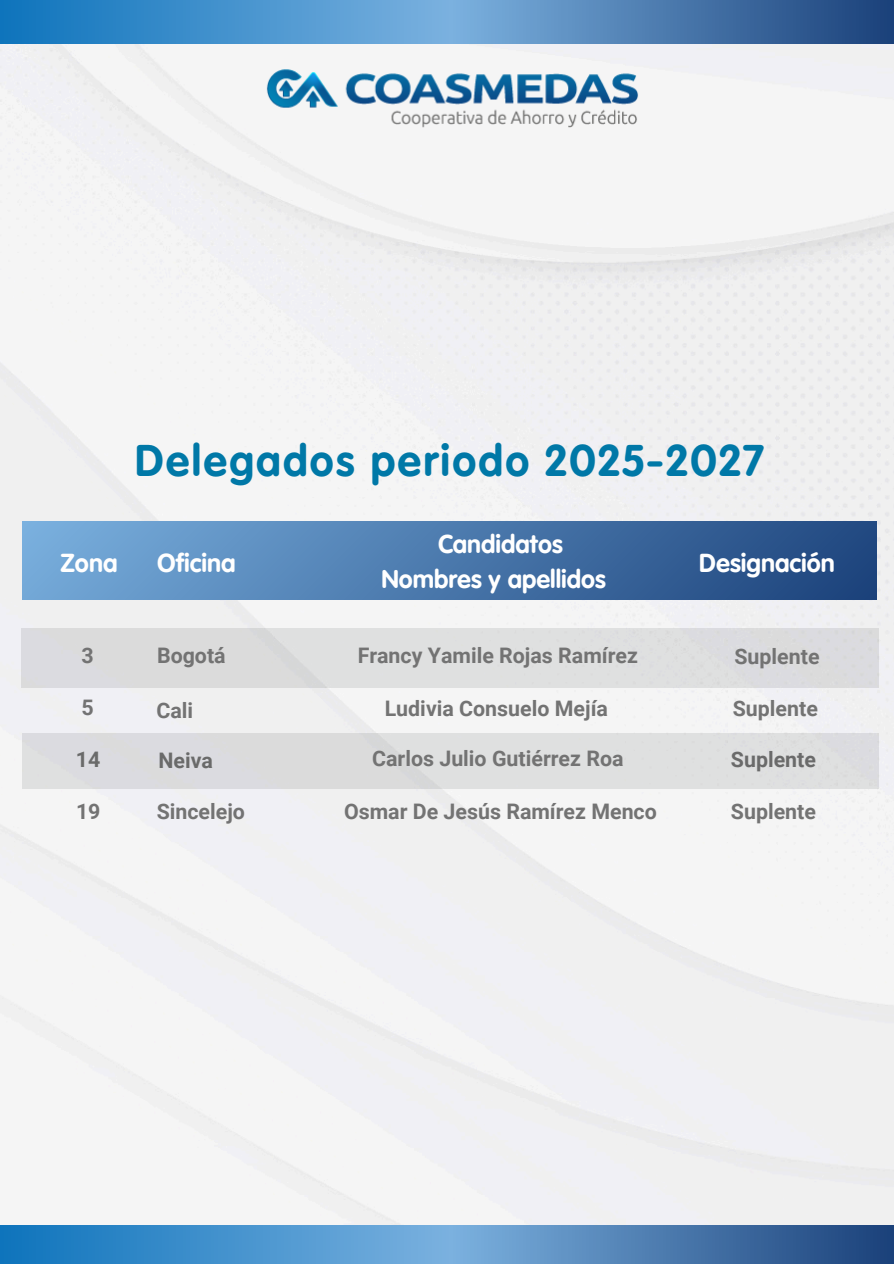
<style>
.page{position:relative;width:894px;height:1264px;background:#fff}
.page>*{position:absolute;margin:0;border:0;box-sizing:border-box;transform-origin:0 0}
.t1{font:700 43.35px "VAG Rounded Next";letter-spacing:.05em;color:#0078a7}
.t2{font:700 25.35px "VAG Rounded Next";color:#fff}
.t3{font:700 25.2px/35px "VAG Rounded Next";color:#fff;text-align:center}
.t4{font:700 21.3px "Roboto";color:#737373}
</style>
<div class="page">
<div style="left:0;top:44px;width:893px;height:1181px;background:#f0f0f5"></div>
<svg style="left:0;top:0;width:893px;height:44px;background:#4785bd"></svg>
<svg style="left:0;top:1225px;width:893px;height:38px;background:#4785bd"></svg>
<img style="left:228px;top:48px;width:439px;height:93px">
<div style="left:22px;top:521px;width:854px;height:79px;background:linear-gradient(to right,#77addb,#1e457d)"></div>
<div style="left:21px;top:628px;width:857px;height:59px;background:#dbdbe0"></div>
<div style="left:22px;top:733px;width:856px;height:55px;background:#dedfe0"></div>
<p class="t1" style="left:135px;top:431px;width:630px">Delegados periodo 2025-2027</p>
<p class="t2" style="left:60px;top:545px;width:59px">Zona</p>
<h1 class="t2" style="left:157px;top:545px;width:80px">Oficina</h1>
<h2 class="t3" style="left:381px;top:526px;width:226px">Candidatos<br>Nombres y apellidos</h2>
<h2 class="t2" style="left:699px;top:545px;width:137px">Designación</h2>
<h2 class="t4" style="left:81px;top:643px;width:14px">3</h2>
<p class="t4" style="left:157px;top:643px;width:70px">Bogotá</p>
<p class="t4" style="left:357px;top:643px;width:282px">Francy Yamile Rojas Ramírez</p>
<h2 class="t4" style="left:734px;top:644px;width:87px">Suplente</h2>
<p class="t4" style="left:81px;top:695px;width:14px">5</p>
<p class="t4" style="left:156px;top:698px;width:38px">Cali</p>
<p class="t4" style="left:384px;top:696px;width:225px">Ludivia Consuelo Mejía</p>
<p class="t4" style="left:732px;top:695px;width:87px">Suplente</p>
<p class="t4" style="left:76px;top:747px;width:26px">14</p>
<p class="t4" style="left:158px;top:747px;width:56px">Neiva</p>
<p class="t4" style="left:372px;top:746px;width:253px">Carlos Julio Gutiérrez Roa</p>
<p class="t4" style="left:730px;top:747px;width:87px">Suplente</p>
<p class="t4" style="left:76px;top:799px;width:26px">19</p>
<p class="t4" style="left:157px;top:799px;width:90px">Sincelejo</p>
<p class="t4" style="left:344px;top:799px;width:314px">Osmar De Jesús Ramírez Menco</p>
<p class="t4" style="left:730px;top:799px;width:87px">Suplente</p>
</div>
